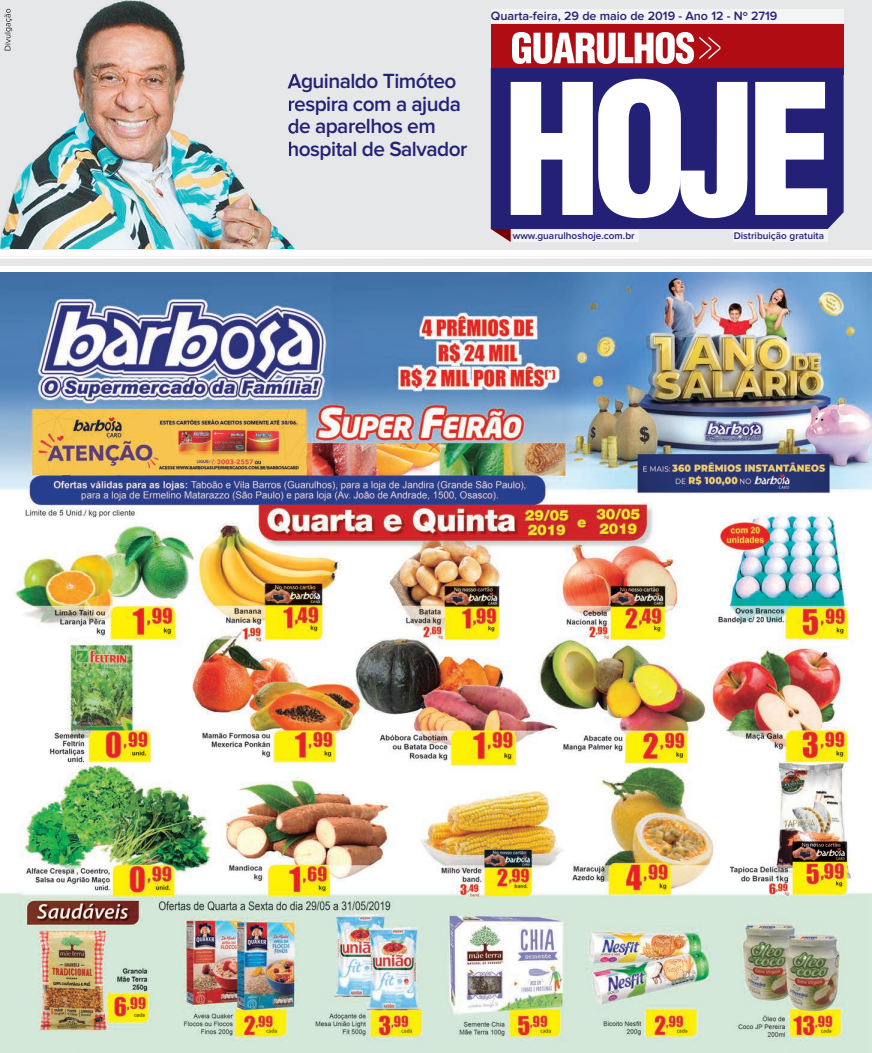
<style>
.page{position:relative;width:872px;height:1053px;background:#fff}
.page>*{position:absolute;margin:0;border:0;box-sizing:border-box;transform-origin:0 0}
.t1{font:600 21.25px/22.5px "Proxima Nova";letter-spacing:-.025em;color:#242076}
.t2{font:600 12.5px "Proxima Nova";color:#242076}
.t3{font:600 10px "Proxima Nova";color:#242076}
</style>
<div class="page">
<div style="left:0;top:0;width:872px;height:249px;background:#e6e7e9"></div>
<div style="left:491px;top:10px;width:352px;height:13px;background:#f3f4f4"></div>
<div style="left:491px;top:24px;width:352px;height:51px;background:#af0c14"></div>
<svg style="left:491px;top:68px;width:352px;height:161px;background:#2a2578"></svg>
<svg style="left:491px;top:79px;width:256px;height:163px;background:#a5a3c6"></svg>
<svg style="left:755px;top:82px;width:72px;height:133px;background:#c9c8dd"></svg>
<svg style="left:512px;top:32px;width:208px;height:32px"></svg>
<div style="left:733px;top:231px;width:94px;height:11px;background:#f3f4f4"></div>
<div style="left:513px;top:231px;width:125px;height:11px;background:#f3f4f4"></div>
<div style="left:0;top:258px;width:872px;height:8px;background:#e6e7e9"></div>
<svg style="left:0;top:256px;width:872px;height:1px"></svg>
<img style="left:0;top:273px;width:872px;height:779px">
<img style="left:0;top:0;width:295px;height:249px">
<img style="left:287px;top:73px;width:8px;height:20px">
<img style="left:289px;top:97px;width:6px;height:18px">
<img style="left:288px;top:119px;width:7px;height:18px">
<img style="left:289px;top:141px;width:6px;height:19px">
<img style="left:4px;top:9px;width:8px;height:42px">
<p class="t1" style="left:287px;top:71px;width:181px">Aguinaldo Timóteo respira com a ajuda de aparelhos em hospital de Salvador</p>
<p class="t2" style="left:491px;top:10px;width:288px">Quarta-feira, 29 de maio de 2019 - Ano 12 - Nº 2719</p>
<p class="t3" style="left:513px;top:231px;width:123px">www.guarulhoshoje.com.br</p>
<p class="t3" style="left:733px;top:231px;width:92px">Distribuição gratuita</p>
</div>
